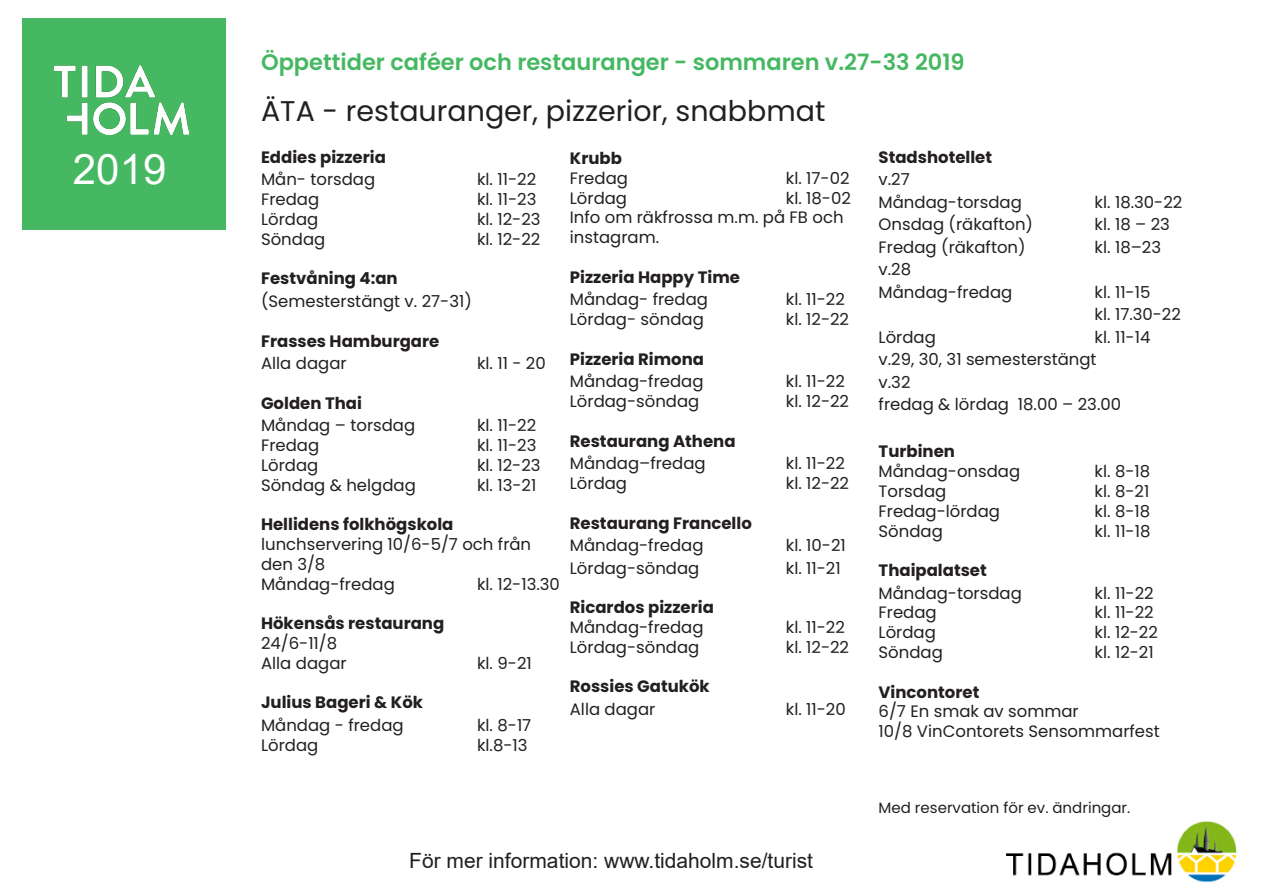
<style>
.page{position:relative;width:1263px;height:893px;background:#fff}
.page>*{position:absolute;margin:0;border:0;box-sizing:border-box;transform-origin:0 0}
.t1{font:42px "Arial";color:#fff}
.t2{font:28.5px "Poppins";color:#231f20}
.t3{font:600 22.5px "Poppins";color:#45b861}
.t4{font:21px "Arial";color:#231f20}
.t5{font:16.5px/19.8px "Poppins";color:#231f20}
.t6{font:700 16.5px "Poppins";color:#231f20}
.t7{font:15px "Poppins";color:#231f20}
</style>
<div class="page">
<div style="left:23px;top:18px;width:203px;height:212px;background:#45b861"></div>
<img style="left:1006px;top:821px;width:231px;height:61px">
<img style="left:54px;top:65px;width:135px;height:70px">
<p class="t3" style="left:261px;top:49px;width:705px">Öppettider caféer och restauranger - sommaren v.27-33 2019</p>
<p class="t2" style="left:261px;top:94px;width:566px">ÄTA - restauranger, pizzerior, snabbmat</p>
<p class="t1" style="left:73px;top:140px;width:95px">2019</p>
<p class="t6" style="left:261px;top:148px;width:126px">Eddies pizzeria</p>
<p class="t5" style="left:261px;top:170px;width:116px">Mån- torsdag</p>
<p class="t5" style="left:477px;top:170px;width:61px">kl. 11-22</p>
<p class="t5" style="left:261px;top:190px;width:60px">Fredag</p>
<p class="t5" style="left:477px;top:190px;width:61px">kl. 11-23</p>
<p class="t5" style="left:261px;top:209px;width:59px">Lördag</p>
<p class="t5" style="left:477px;top:209px;width:65px">kl. 12-23</p>
<p class="t5" style="left:261px;top:229px;width:66px">Söndag</p>
<p class="t5" style="left:477px;top:229px;width:65px">kl. 12-22</p>
<p class="t6" style="left:261px;top:269px;width:138px">Festvåning 4:an</p>
<p class="t5" style="left:261px;top:291px;width:212px">(Semesterstängt v. 27-31)</p>
<p class="t6" style="left:261px;top:331px;width:180px">Frasses Hamburgare</p>
<p class="t5" style="left:261px;top:353px;width:87px">Alla dagar</p>
<p class="t5" style="left:477px;top:353px;width:70px">kl. 11 - 20</p>
<p class="t6" style="left:261px;top:393px;width:102px">Golden Thai</p>
<p class="t5" style="left:261px;top:416px;width:156px">Måndag – torsdag</p>
<p class="t5" style="left:477px;top:416px;width:61px">kl. 11-22</p>
<p class="t5" style="left:261px;top:435px;width:60px">Fredag</p>
<p class="t5" style="left:477px;top:435px;width:61px">kl. 11-23</p>
<p class="t5" style="left:261px;top:455px;width:59px">Lördag</p>
<p class="t5" style="left:477px;top:455px;width:65px">kl. 12-23</p>
<p class="t5" style="left:261px;top:475px;width:156px">Söndag &amp; helgdag</p>
<p class="t5" style="left:477px;top:475px;width:61px">kl. 13-21</p>
<p class="t6" style="left:261px;top:515px;width:194px">Hellidens folkhögskola</p>
<p class="t5" style="left:261px;top:534px;width:272px">lunchservering 10/6-5/7 och från den 3/8</p>
<p class="t5" style="left:261px;top:574px;width:135px">Måndag-fredag</p>
<p class="t5" style="left:477px;top:574px;width:84px">kl. 12-13.30</p>
<p class="t6" style="left:261px;top:614px;width:185px">Hökensås restaurang</p>
<p class="t5" style="left:261px;top:633px;width:78px">24/6-11/8</p>
<p class="t5" style="left:261px;top:653px;width:87px">Alla dagar</p>
<p class="t5" style="left:477px;top:653px;width:56px">kl. 9-21</p>
<p class="t6" style="left:261px;top:693px;width:163px">Julius Bageri &amp; Kök</p>
<p class="t5" style="left:261px;top:715px;width:144px">Måndag - fredag</p>
<p class="t5" style="left:477px;top:715px;width:56px">kl. 8-17</p>
<p class="t5" style="left:261px;top:735px;width:59px">Lördag</p>
<p class="t5" style="left:477px;top:735px;width:52px">kl.8-13</p>
<p class="t6" style="left:570px;top:149px;width:54px">Krubb</p>
<p class="t5" style="left:570px;top:168px;width:60px">Fredag</p>
<p class="t5" style="left:786px;top:168px;width:65px">kl. 17-02</p>
<p class="t5" style="left:570px;top:188px;width:59px">Lördag</p>
<p class="t5" style="left:786px;top:188px;width:67px">kl. 18-02</p>
<p class="t5" style="left:570px;top:208px;width:275px">Info om räkfrossa m.m. på FB och instagram.</p>
<p class="t6" style="left:570px;top:267px;width:172px">Pizzeria Happy Time</p>
<p class="t5" style="left:570px;top:290px;width:140px">Måndag- fredag</p>
<p class="t5" style="left:786px;top:290px;width:61px">kl. 11-22</p>
<p class="t5" style="left:570px;top:310px;width:135px">Lördag- söndag</p>
<p class="t5" style="left:786px;top:310px;width:65px">kl. 12-22</p>
<p class="t6" style="left:570px;top:349px;width:136px">Pizzeria Rimona</p>
<p class="t5" style="left:570px;top:372px;width:135px">Måndag-fredag</p>
<p class="t5" style="left:786px;top:372px;width:61px">kl. 11-22</p>
<p class="t5" style="left:570px;top:391px;width:131px">Lördag-söndag</p>
<p class="t5" style="left:786px;top:391px;width:65px">kl. 12-22</p>
<p class="t6" style="left:570px;top:431px;width:167px">Restaurang Athena</p>
<p class="t5" style="left:570px;top:454px;width:137px">Måndag–fredag</p>
<p class="t5" style="left:786px;top:454px;width:61px">kl. 11-22</p>
<p class="t5" style="left:570px;top:473px;width:59px">Lördag</p>
<p class="t5" style="left:786px;top:473px;width:65px">kl. 12-22</p>
<p class="t6" style="left:570px;top:513px;width:184px">Restaurang Francello</p>
<p class="t5" style="left:570px;top:535px;width:135px">Måndag-fredag</p>
<p class="t5" style="left:786px;top:535px;width:61px">kl. 10-21</p>
<p class="t5" style="left:570px;top:558px;width:131px">Lördag-söndag</p>
<p class="t5" style="left:786px;top:558px;width:56px">kl. 11-21</p>
<p class="t6" style="left:570px;top:598px;width:146px">Ricardos pizzeria</p>
<p class="t5" style="left:570px;top:617px;width:135px">Måndag-fredag</p>
<p class="t5" style="left:786px;top:617px;width:61px">kl. 11-22</p>
<p class="t5" style="left:570px;top:637px;width:131px">Lördag-söndag</p>
<p class="t5" style="left:786px;top:637px;width:65px">kl. 12-22</p>
<p class="t6" style="left:570px;top:677px;width:141px">Rossies Gatukök</p>
<p class="t5" style="left:570px;top:699px;width:87px">Alla dagar</p>
<p class="t5" style="left:786px;top:699px;width:61px">kl. 11-20</p>
<p class="t4" style="left:409px;top:846px;width:405px">För mer information: www.tidaholm.se/turist</p>
<p class="t6" style="left:878px;top:148px;width:115px">Stadshotellet</p>
<p class="t5" style="left:878px;top:170px;width:33px">v.27</p>
<p class="t5" style="left:878px;top:192px;width:145px">Måndag-torsdag</p>
<p class="t5" style="left:1094px;top:192px;width:89px">kl. 18.30-22</p>
<p class="t5" style="left:878px;top:215px;width:156px">Onsdag (räkafton)</p>
<p class="t5" style="left:1094px;top:215px;width:77px">kl. 18 – 23</p>
<p class="t5" style="left:878px;top:237px;width:149px">Fredag (räkafton)</p>
<p class="t5" style="left:1094px;top:237px;width:68px">kl. 18–23</p>
<p class="t5" style="left:878px;top:260px;width:34px">v.28</p>
<p class="t5" style="left:878px;top:282px;width:135px">Måndag-fredag</p>
<p class="t5" style="left:1094px;top:282px;width:57px">kl. 11-15</p>
<p class="t5" style="left:1094px;top:305px;width:88px">kl. 17.30-22</p>
<p class="t5" style="left:878px;top:327px;width:59px">Lördag</p>
<p class="t5" style="left:1094px;top:327px;width:57px">kl. 11-14</p>
<p class="t5" style="left:878px;top:350px;width:219px">v.29, 30, 31 semesterstängt</p>
<p class="t5" style="left:878px;top:372px;width:33px">v.32</p>
<p class="t5" style="left:878px;top:395px;width:244px">fredag &amp; lördag 18.00 – 23.00</p>
<p class="t6" style="left:878px;top:442px;width:78px">Turbinen</p>
<p class="t5" style="left:878px;top:461px;width:143px">Måndag-onsdag</p>
<p class="t5" style="left:1094px;top:461px;width:57px">kl. 8-18</p>
<p class="t5" style="left:878px;top:481px;width:69px">Torsdag</p>
<p class="t5" style="left:1094px;top:481px;width:56px">kl. 8-21</p>
<p class="t5" style="left:878px;top:501px;width:123px">Fredag-lördag</p>
<p class="t5" style="left:1094px;top:501px;width:57px">kl. 8-18</p>
<p class="t5" style="left:878px;top:521px;width:66px">Söndag</p>
<p class="t5" style="left:1095px;top:521px;width:57px">kl. 11-18</p>
<p class="t6" style="left:878px;top:561px;width:110px">Thaipalatset</p>
<p class="t5" style="left:878px;top:583px;width:145px">Måndag-torsdag</p>
<p class="t5" style="left:1094px;top:583px;width:61px">kl. 11-22</p>
<p class="t5" style="left:878px;top:603px;width:60px">Fredag</p>
<p class="t5" style="left:1095px;top:603px;width:61px">kl. 11-22</p>
<p class="t5" style="left:878px;top:623px;width:59px">Lördag</p>
<p class="t5" style="left:1095px;top:623px;width:65px">kl. 12-22</p>
<p class="t5" style="left:878px;top:642px;width:66px">Söndag</p>
<p class="t5" style="left:1095px;top:642px;width:61px">kl. 12-21</p>
<p class="t6" style="left:878px;top:682px;width:102px">Vincontoret</p>
<p class="t5" style="left:878px;top:702px;width:202px">6/7 En smak av sommar</p>
<p class="t5" style="left:878px;top:722px;width:283px">10/8 VinContorets Sensommarfest</p>
<p class="t7" style="left:878px;top:799px;width:253px">Med reservation för ev. ändringar.</p>
</div>
